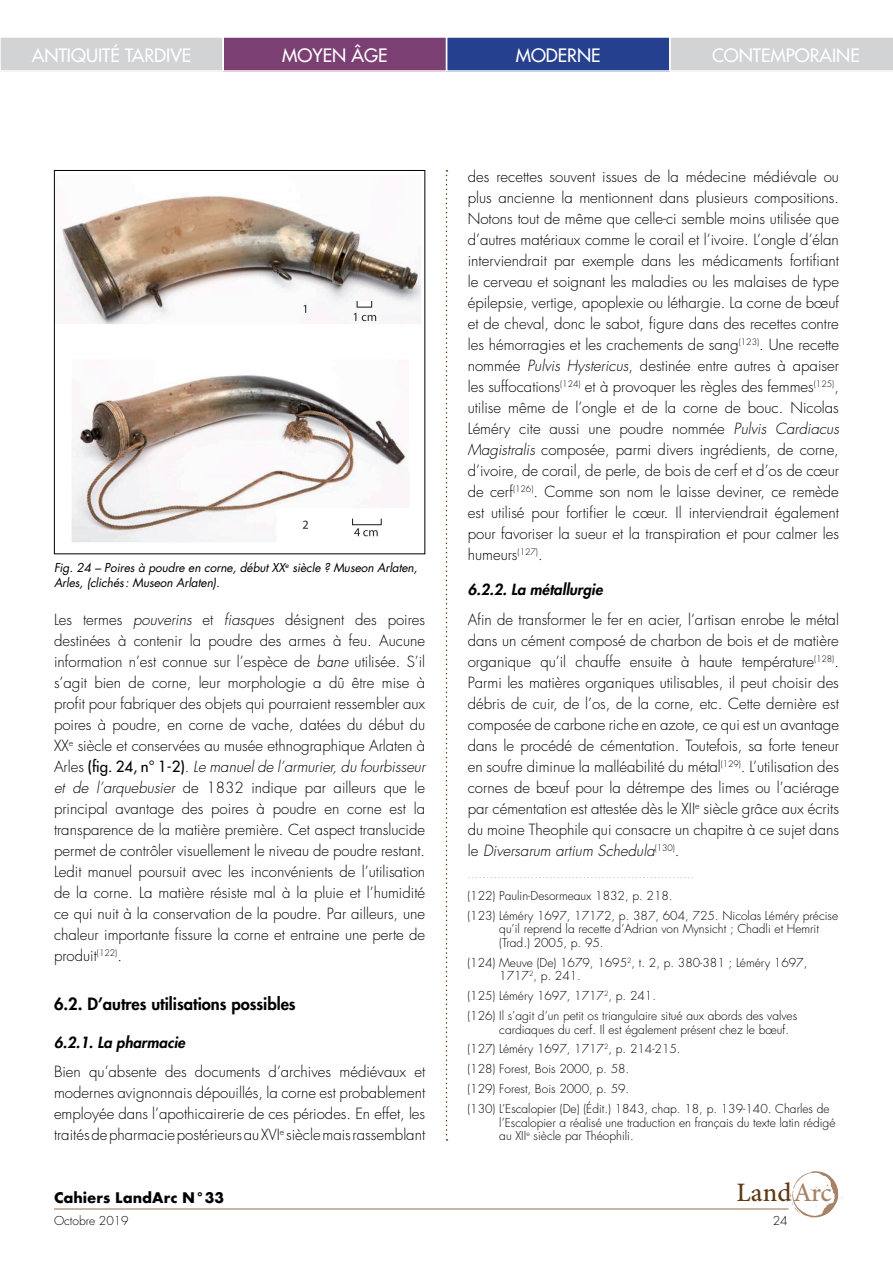
<style>
.page{position:relative;width:893px;height:1263px;background:#fff}
.page>*{position:absolute;margin:0;border:0;box-sizing:border-box;transform-origin:0 0}
.t1{font:500 26.55px "Minion Pro";color:#603913}
.t2{font:18px "Futura";color:#fff}
.t3{font:800 16.5px "Futura";color:#000}
.t4{font:300 15px/21px "Futura";color:#000;text-align:justify}
.t5{font:italic 800 15px "Futura";color:#000}
.t6{font:700 14.25px "Futura";color:#000}
.t7{font:300 12px/13.5px "Futura";color:#000}
.t8{font:italic 12px/15px "Futura";letter-spacing:-.01em;color:#000}
.t9{font:300 12px "Futura";color:#bb9e87}
.s1{font-style:italic}
.s2{font-weight:400}
.s3{color:#a78266}
</style>
<div class="page">
<svg style="left:790px;top:1171px;width:53px;height:46px"></svg>
<hr style="left:54px;top:1208px;width:735px;height:2px;background:#bb9e87">
<svg style="left:446px;top:170px;width:1px;height:970px"></svg>
<div style="left:0;top:37px;width:223px;height:34px;background:#d1d3d4"></div>
<div style="left:0;top:36px;width:224px;height:36px;border:2px solid #fff"></div>
<svg style="left:670px;top:37px;width:223px;height:35px;background:#d4d5d6"></svg>
<div style="left:446px;top:37px;width:224px;height:34px;background:#25408f"></div>
<div style="left:446px;top:36px;width:224px;height:36px;border:2px solid #fff"></div>
<img style="left:56px;top:196px;width:365px;height:346px">
<div style="left:54px;top:170px;width:371px;height:384px;border:1px solid #000"></div>
<div style="left:223px;top:37px;width:223px;height:34px;background:#7b3f74"></div>
<div style="left:222px;top:36px;width:225px;height:36px;border:2px solid #fff"></div>
<p class="t2" style="left:32px;top:45px;width:161px">ANTIQUITÉ TARDIVE</p>
<p class="t2" style="left:516px;top:45px;width:86px">MODERNE</p>
<p class="t2" style="left:712px;top:45px;width:149px">CONTEMPORAINE</p>
<p class="t2" style="left:282px;top:45px;width:107px">MOYEN ÂGE</p>
<p class="t8" style="left:54px;top:560px;width:365px">Fig. 24 – Poires à poudre en corne, début XX<sup>e</sup> siècle ? Museon Arlaten,<br>Arles, (clichés: Museon Arlaten).</p>
<p class="t4" style="left:54px;top:610px;width:373px">Les termes <span class="s1">pouverins</span> et <span class="s1">fiasques</span> désignent des poires destinées à contenir la poudre des armes à feu. Aucune information n’est connue sur l’espèce de <span class="s1">bane</span> utilisée. S’il s’agit bien de corne, leur morphologie a dû être mise à profit pour fabriquer des objets qui pourraient ressembler aux poires à poudre, en corne de vache, datées du début du XX<sup>e</sup> siècle et conservées au musée ethnographique Arlaten à Arles <span class="s2">(fig. 24, n° 1-2)</span>. <span class="s1">Le manuel de l’armurier, du fourbisseur et de l’arquebusier</span> de 1832 indique par ailleurs que le principal avantage des poires à poudre en corne est la transparence de la matière première. Cet aspect translucide permet de contrôler visuellement le niveau de poudre restant.<br>Ledit manuel poursuit avec les inconvénients de l’utilisation de la corne. La matière résiste mal à la pluie et l’humidité ce qui nuit à la conservation de la poudre. Par ailleurs, une chaleur importante fissure la corne et entraine une perte de produit<sup>(122)</sup>.</p>
<p class="t3" style="left:54px;top:993px;width:243px">6.2. D’autres utilisations possibles</p>
<p class="t5" style="left:54px;top:1033px;width:132px">6.2.1. La pharmacie</p>
<p class="t4" style="left:54px;top:1062px;width:373px">Bien qu’absente des documents d’archives médiévaux et modernes avignonnais dépouillés, la corne est probablement employée dans l’apothicairerie de ces périodes. En effet, les traités de pharmacie postérieurs au XVI<sup>e</sup> siècle mais rassemblant</p>
<p class="t6" style="left:54px;top:1187px;width:172px">Cahiers LandArc N°33</p>
<p class="t7" style="left:54px;top:1214px;width:76px">Octobre 2019</p>
<p class="t4" style="left:468px;top:166px;width:373px">des recettes souvent issues de la médecine médiévale ou plus ancienne la mentionnent dans plusieurs compositions.<br>Notons tout de même que celle-ci semble moins utilisée que d’autres matériaux comme le corail et l’ivoire. L’ongle d’élan interviendrait par exemple dans les médicaments fortifiant le cerveau et soignant les maladies ou les malaises de type épilepsie, vertige, apoplexie ou léthargie. La corne de bœuf et de cheval, donc le sabot, figure dans des recettes contre les hémorragies et les crachements de sang<sup>(123)</sup>. Une recette nommée <span class="s1">Pulvis Hystericus</span>, destinée entre autres à apaiser les suffocations<sup>(124)</sup> et à provoquer les règles des femmes<sup>(125)</sup>, utilise même de l’ongle et de la corne de bouc. Nicolas Léméry cite aussi une poudre nommée <span class="s1">Pulvis Cardiacus Magistralis</span> composée, parmi divers ingrédients, de corne, d’ivoire, de corail, de perle, de bois de cerf et d’os de cœur de cerf<sup>(126)</sup>. Comme son nom le laisse deviner, ce remède est utilisé pour fortifier le cœur. Il interviendrait également pour favoriser la sueur et la transpiration et pour calmer les humeurs<sup>(127)</sup>.</p>
<p class="t5" style="left:468px;top:580px;width:136px">6.2.2. La métallurgie</p>
<p class="t4" style="left:468px;top:609px;width:373px">Afin de transformer le fer en acier, l’artisan enrobe le métal dans un cément composé de charbon de bois et de matière organique qu’il chauffe ensuite à haute température<sup>(128)</sup>.<br>Parmi les matières organiques utilisables, il peut choisir des débris de cuir, de l’os, de la corne, etc. Cette dernière est composée de carbone riche en azote, ce qui est un avantage dans le procédé de cémentation. Toutefois, sa forte teneur en soufre diminue la malléabilité du métal<sup>(129)</sup>. L’utilisation des cornes de bœuf pour la détrempe des limes ou l’aciérage par cémentation est attestée dès le XII<sup>e</sup> siècle grâce aux écrits du moine Theophile qui consacre un chapitre à ce sujet dans le <span class="s1">Diversarum artium Schedula</span><sup>(130)</sup>.</p>
<p class="t9" style="left:467px;top:866px;width:228px">.............................................................</p>
<p class="t7" style="left:467px;top:889px;width:207px">(122) Paulin-Desormeaux 1832, p. 218.</p>
<p class="t7" style="left:499px;top:909px;width:340px;text-indent:-32px">(123) Léméry 1697, 17172, p. 387, 604, 725. Nicolas Léméry précise qu’il reprend la recette d’Adrian von Mynsicht ; Chadli et Hemrit (Trad.) 2005, p. 95.</p>
<p class="t7" style="left:499px;top:956px;width:310px;text-indent:-32px">(124) Meuve (De) 1679, 1695<sup>2</sup>, t. 2, p. 380-381 ; Léméry 1697,<br>1717<sup>2</sup>, p. 241.</p>
<p class="t7" style="left:467px;top:989px;width:190px">(125) Léméry 1697, 1717<sup>2</sup>, p. 241.</p>
<p class="t7" style="left:499px;top:1009px;width:299px;text-indent:-32px">(126) Il s’agit d’un petit os triangulaire situé aux abords des valves cardiaques du cerf. Il est également présent chez le bœuf.</p>
<p class="t7" style="left:467px;top:1043px;width:215px">(127) Léméry 1697, 1717<sup>2</sup>, p. 214-215.</p>
<p class="t7" style="left:467px;top:1062px;width:163px">(128) Forest, Bois 2000, p. 58.</p>
<p class="t7" style="left:467px;top:1082px;width:163px">(129) Forest, Bois 2000, p. 59.</p>
<p class="t7" style="left:499px;top:1102px;width:338px;text-indent:-32px">(130) L’Escalopier (De) (Édit.) 1843, chap. 18, p. 139-140. Charles de l’Escalopier a réalisé une traduction en français du texte latin rédigé au XII<sup>e</sup> siècle par Théophili.</p>
<p class="t1" style="left:737px;top:1175px;width:96px">Land<span class="s3">Arc</span></p>
<p class="t7" style="left:773px;top:1214px;width:16px">24</p>
</div>
